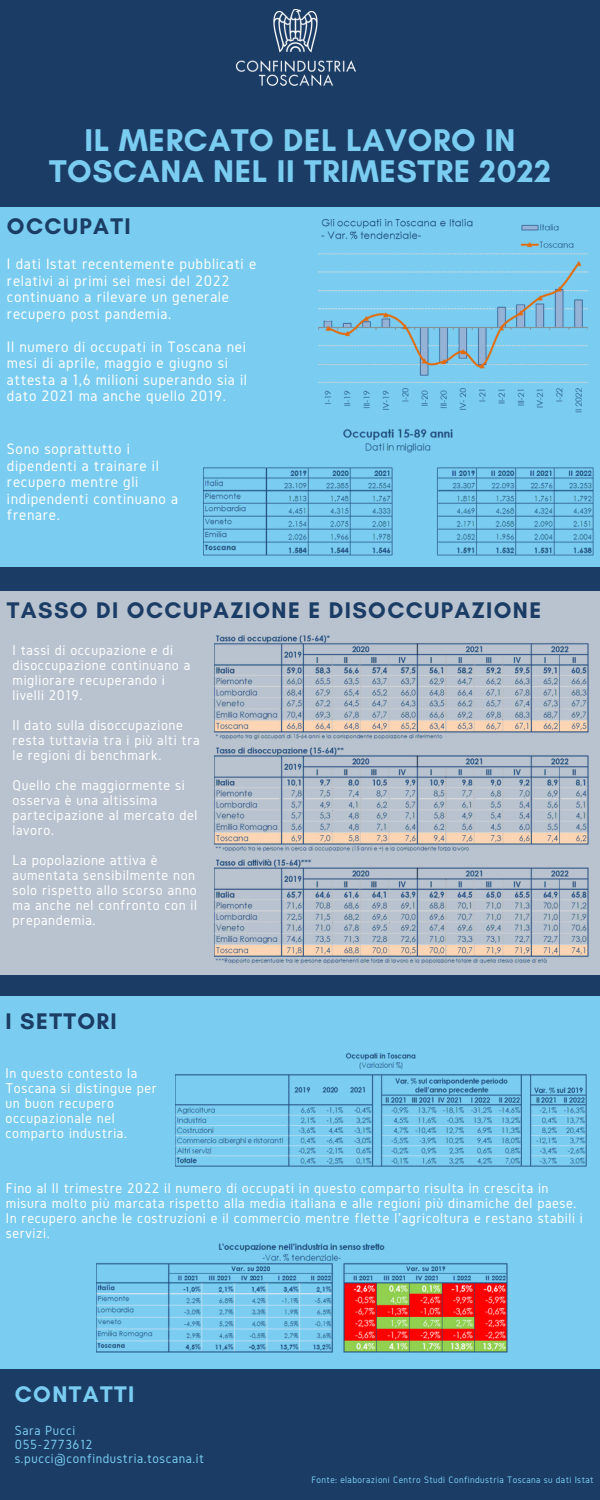
<style>
.page{position:relative;width:600px;height:1500px;background:#1b3c65}
.page>*{position:absolute;margin:0;border:0;box-sizing:border-box;transform-origin:0 0}
.t1{font:700 32px/31.5px "Glacial Indifference";letter-spacing:.02em;color:#7acdf1;text-align:center}
.t2{font:700 23px "Glacial Indifference";letter-spacing:.06em;color:#1b3c65}
.t3{font:700 23px "Glacial Indifference";letter-spacing:.06em;color:#7acdf1}
.t4{font:15.8px/16.5px "Gidole";letter-spacing:.04em;color:#fff}
.t5{font:14.8px/15px "Gidole";letter-spacing:.04em;color:#fff}
.t6{font:13.8px/14.2px "Gidole";letter-spacing:.04em;color:#7acdf1}
.t7{font:9.8px "Gidole";letter-spacing:.04em;color:#7acdf1}
</style>
<div class="page">
<div style="left:0;top:207px;width:600px;height:360px;background:#7acdf1"></div>
<div style="left:0;top:591px;width:600px;height:384px;background:#b9c3cf"></div>
<img style="left:236px;top:9px;width:120px;height:77px">
<div style="left:0;top:996px;width:600px;height:372px;background:#7acdf1"></div>
<img style="left:319px;top:219px;width:268px;height:194px">
<img style="left:203px;top:429px;width:391px;height:126px">
<img style="left:97px;top:1243px;width:411px;height:109px">
<img style="left:176px;top:1053px;width:411px;height:113px">
<img style="left:215px;top:635px;width:373px;height:329px">
<h1 class="t1" style="left:49px;top:124px;width:503px">IL MERCATO DEL LAVORO IN<br>TOSCANA NEL II TRIMESTRE 2022</h1>
<h2 class="t2" style="left:7px;top:212px;width:125px">OCCUPATI</h2>
<p class="t4" style="left:7px;top:256px;width:251px">I dati Istat recentemente pubblicati e relativi ai primi sei mesi del 2022 continuano a rilevare un generale recupero post pandemia.</p>
<p class="t4" style="left:7px;top:338px;width:242px">Il numero di occupati in Toscana nei mesi di aprile, maggio e giugno si attesta a 1,6 milioni superando sia il dato 2021 ma anche quello 2019.</p>
<p class="t4" style="left:7px;top:440px;width:173px">Sono soprattutto i dipendenti a trainare il recupero mentre gli indipendenti continuano a frenare.</p>
<h2 class="t2" style="left:7px;top:596px;width:536px">TASSO DI OCCUPAZIONE E DISOCCUPAZIONE</h2>
<p class="t5" style="left:13px;top:642px;width:179px">I tassi di occupazione e di disoccupazione continuano a migliorare recuperando i livelli 2019.</p>
<p class="t5" style="left:13px;top:717px;width:189px">Il dato sulla disoccupazione resta tuttavia tra i più alti tra le regioni di benchmark.</p>
<p class="t5" style="left:13px;top:777px;width:186px">Quello che maggiormente si osserva è una altissima partecipazione al mercato del lavoro.</p>
<p class="t5" style="left:13px;top:852px;width:186px">La popolazione attiva è aumentata sensibilmente non solo rispetto allo scorso anno ma anche nel confronto con il prepandemia.</p>
<h2 class="t2" style="left:5px;top:1008px;width:113px">I SETTORI</h2>
<p class="t5" style="left:5px;top:1065px;width:153px">In questo contesto la<br>Toscana si distingue per un buon recupero occupazionale nel comparto industria.</p>
<p class="t5" style="left:6px;top:1181px;width:578px">Fino al II trimestre 2022 il numero di occupati in questo comparto risulta in crescita in misura molto più marcata rispetto alla media italiana e alle regioni più dinamiche del paese.<br>In recupero anche le costruzioni e il commercio mentre flette l'agricoltura e restano stabili i servizi.</p>
<h2 class="t3" style="left:15px;top:1380px;width:121px">CONTATTI</h2>
<p class="t6" style="left:15px;top:1423px;width:191px">Sara Pucci<br>055-2773612 s.pucci@confindustria.toscana.it</p>
<p class="t7" style="left:311px;top:1475px;width:284px">Fonte: elaborazioni Centro Studi Confindustria Toscana su dati Istat</p>
</div>
